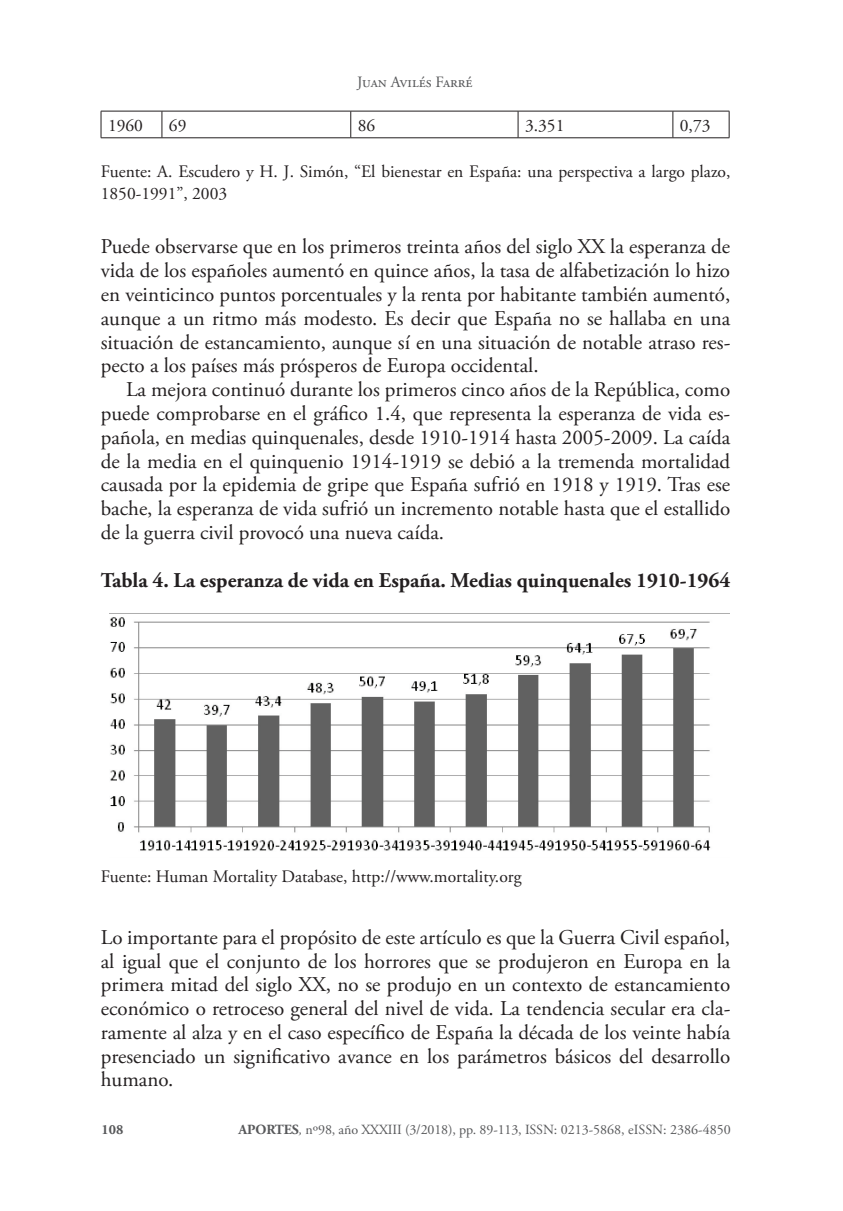
<style>
.page{position:relative;width:843px;height:1211px;background:#fff}
.page>*{position:absolute;margin:0;border:0;box-sizing:border-box;transform-origin:0 0}
.t1{font:21px/23.8px "Adobe Garamond Pro";color:#231f20;text-align:justify}
.t2{font:700 21px "Adobe Garamond Pro";color:#231f20}
.t3{font:17.5px/22.8px "Adobe Garamond Pro";color:#231f20}
.t4{font:15.75px "Adobe Garamond Pro";color:#57585a}
.t5{font:14px "Adobe Garamond Pro";color:#57585a}
.t6{font:700 14px "Adobe Garamond Pro";color:#57585a}
.s1{font-weight:700}
.s2{font-style:italic}
</style>
<div class="page">
<svg style="left:729px;top:111px;width:1px;height:27px"></svg>
<hr style="left:673px;top:137px;width:56px;height:1px;background:#231f20">
<svg style="left:101px;top:112px;width:1px;height:25px"></svg>
<hr style="left:101px;top:137px;width:61px;height:1px;background:#231f20">
<svg style="left:162px;top:112px;width:1px;height:25px"></svg>
<hr style="left:162px;top:137px;width:189px;height:1px;background:#231f20">
<svg style="left:350px;top:112px;width:1px;height:26px"></svg>
<hr style="left:351px;top:137px;width:167px;height:1px;background:#231f20">
<svg style="left:518px;top:112px;width:1px;height:25px"></svg>
<svg style="left:673px;top:112px;width:1px;height:26px"></svg>
<hr style="left:518px;top:137px;width:155px;height:1px;background:#231f20">
<hr style="left:101px;top:111px;width:61px;height:1px;background:#231f20">
<hr style="left:162px;top:111px;width:189px;height:1px;background:#231f20">
<hr style="left:351px;top:111px;width:167px;height:1px;background:#231f20">
<hr style="left:518px;top:111px;width:155px;height:1px;background:#231f20">
<hr style="left:673px;top:111px;width:56px;height:1px;background:#231f20">
<img style="left:110px;top:613px;width:620px;height:238px">
<p class="t4" style="left:357px;top:72px;width:117px">Juan Avilés Farré</p>
<p class="t3" style="left:108px;top:114px;width:36px">1960</p>
<p class="t3" style="left:169px;top:114px;width:19px">69</p>
<p class="t3" style="left:358px;top:114px;width:19px">86</p>
<p class="t3" style="left:525px;top:114px;width:41px">3.351</p>
<p class="t3" style="left:680px;top:114px;width:32px">0,73</p>
<p class="t3" style="left:101px;top:160px;width:631px">Fuente: A. Escudero y H. J. Simón, “El bienestar en España: una perspectiva a largo plazo,<br>1850-1991”, 2003</p>
<p class="t1" style="left:101px;top:236px;width:631px">Puede observarse que en los primeros treinta años del siglo XX la esperanza de vida de los españoles aumentó en quince años, la tasa de alfabetización lo hizo en veinticinco puntos porcentuales y la renta por habitante también aumentó, aunque a un ritmo más modesto. Es decir que España no se hallaba en una situación de estancamiento, aunque sí en una situación de notable atraso res&shy;pecto a los países más prósperos de Europa occidental.</p>
<p class="t1" style="left:101px;top:378px;width:631px;text-indent:25px">La mejora continuó durante los primeros cinco años de la República, como puede comprobarse en el gráfico 1.4, que representa la esperanza de vida es&shy;pañola, en medias quinquenales, desde 1910-1914 hasta 2005-2009. La caída de la media en el quinquenio 1914-1919 se debió a la tremenda mortalidad causada por la epidemia de gripe que España sufrió en 1918 y 1919. Tras ese bache, la esperanza de vida sufrió un incremento notable hasta que el estallido de la guerra civil provocó una nueva caída.</p>
<p class="t2" style="left:101px;top:568px;width:631px">Tabla 4. La esperanza de vida en España. Medias quinquenales 1910-1964</p>
<p class="t3" style="left:101px;top:866px;width:422px">Fuente: Human Mortality Database, http://www.mortality.org</p>
<p class="t1" style="left:101px;top:926px;width:631px">Lo importante para el propósito de este artículo es que la Guerra Civil español, al igual que el conjunto de los horrores que se produjeron en Europa en la primera mitad del siglo XX, no se produjo en un contexto de estancamiento económico o retroceso general del nivel de vida. La tendencia secular era cla&shy;ramente al alza y en el caso específico de España la década de los veinte había presenciado un significativo avance en los parámetros básicos del desarrollo humano.</p>
<p class="t6" style="left:102px;top:1121px;width:23px">108</p>
<p class="t5" style="left:239px;top:1121px;width:494px"><span class="s1">APORTES</span><span class="s2">,</span> nº98, año XXXIII (3/2018), pp. 89-113, ISSN: 0213-5868, eISSN: 2386-4850</p>
</div>
